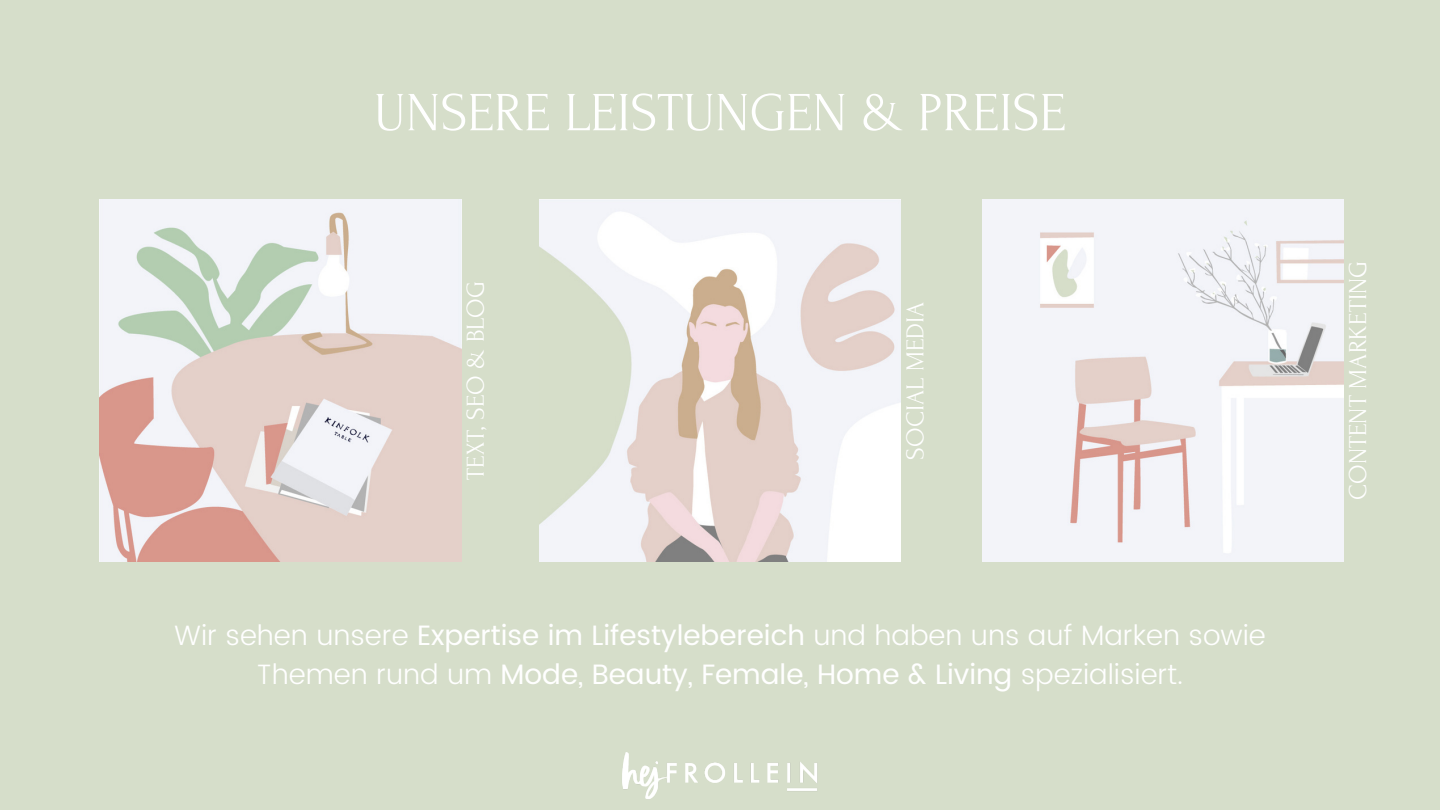
<style>
.page{position:relative;width:1440px;height:810px;background:#d6deca}
.page>*{position:absolute;margin:0;border:0;box-sizing:border-box;transform-origin:0 0}
.t1{font:55px "Forum";color:#fff}
.t2{font:300 28px/39px "Poppins";color:#fff;text-align:center}
.t3{font:25.7px "Forum";color:#fff}
.s1{font-weight:400}
</style>
<div class="page">
<img style="left:100px;top:199px;width:361px;height:363px">
<img style="left:539px;top:199px;width:362px;height:363px">
<img style="left:982px;top:199px;width:362px;height:363px">
<img style="left:622px;top:752px;width:195px;height:47px">
<p class="t1" style="left:374px;top:83px;width:694px">UNSERE LEISTUNGEN &amp; PREISE</p>
<p class="t3" style="left:462px;top:480px;width:200px;rotate:-90deg">TEXT, SEO &amp; BLOG</p>
<p class="t3" style="left:902px;top:460px;width:160px;rotate:-90deg">SOCIAL MEDIA</p>
<p class="t2" style="left:174px;top:616px;width:1093px">Wir sehen unsere <span class="s1">Expertise im Lifestylebereich</span> und haben uns auf Marken sowie<br>Themen rund um <span class="s1">Mode, Beauty, Female, Home &amp; Living</span> spezialisiert.</p>
<p class="t3" style="left:1344px;top:500px;width:240px;rotate:-90deg">CONTENT MARKETING</p>
</div>
